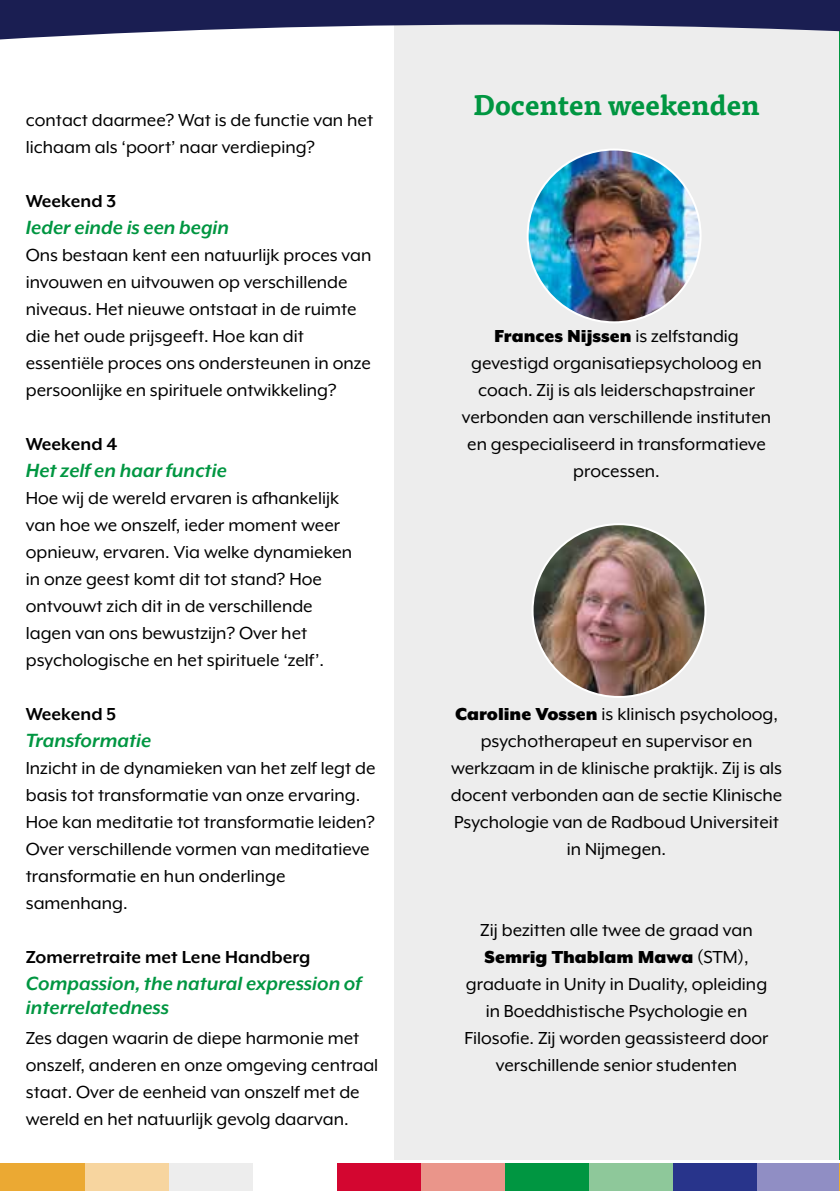
<style>
.page{position:relative;width:840px;height:1191px;background:#fff}
.page>*{position:absolute;margin:0;border:0;box-sizing:border-box;transform-origin:0 0}
.t1{font:700 28px "Tisa Pro";color:#009641}
.t2{font:italic 700 22px/24px "Mr Eaves XL Mod OT";color:#009641}
.t3{font:20px/27px "Mr Eaves XL Mod OT";color:#000}
.t4{font:700 20px "Mr Eaves XL Mod OT";color:#000}
.s1{font-weight:900}
</style>
<div class="page">
<div style="left:393px;top:0;width:445px;height:1191px;background:#ededed"></div>
<hr style="left:838px;top:0;width:1px;height:1191px;background:#009641">
<svg style="left:0;top:0;width:839px;height:134px"></svg>
<div style="left:0;top:1162px;width:86px;height:29px;background:#eba933"></div>
<div style="left:86px;top:1162px;width:84px;height:29px;background:#f7d59f"></div>
<div style="left:170px;top:1162px;width:84px;height:29px;background:#ededed"></div>
<div style="left:338px;top:1162px;width:83px;height:29px;background:#d30630"></div>
<div style="left:421px;top:1162px;width:84px;height:29px;background:#ea958a"></div>
<div style="left:505px;top:1162px;width:84px;height:29px;background:#009641"></div>
<div style="left:589px;top:1162px;width:84px;height:29px;background:#8ec89a"></div>
<div style="left:673px;top:1162px;width:84px;height:29px;background:#28348b"></div>
<div style="left:757px;top:1162px;width:82px;height:29px;background:#908ec4"></div>
<hr style="left:0;top:1160px;width:839px;height:2px;background:#fff">
<img style="left:527px;top:149px;width:173px;height:173px;border-radius:86px">
<img style="left:532px;top:524px;width:173px;height:173px;border-radius:86px">
<p class="t3" style="left:26px;top:106px;width:348px">contact daarmee? Wat is de functie van het lichaam als ‘poort’ naar verdieping?</p>
<p class="t4" style="left:26px;top:191px;width:92px">Weekend 3</p>
<p class="t2" style="left:26px;top:215px;width:205px">Ieder einde is een begin</p>
<p class="t3" style="left:26px;top:241px;width:347px">Ons bestaan kent een natuurlijk proces van invouwen en uitvouwen op verschillende niveaus. Het nieuwe ontstaat in de ruimte die het oude prijsgeeft. Hoe kan dit essentiële proces ons ondersteunen in onze persoonlijke en spirituele ontwikkeling?</p>
<p class="t4" style="left:26px;top:434px;width:93px">Weekend 4</p>
<p class="t2" style="left:26px;top:458px;width:202px">Het zelf en haar functie</p>
<p class="t3" style="left:26px;top:484px;width:328px">Hoe wij de wereld ervaren is afhankelijk van hoe we onszelf, ieder moment weer opnieuw, ervaren. Via welke dynamieken in onze geest komt dit tot stand? Hoe ontvouwt zich dit in de verschillende lagen van ons bewustzijn? Over het psychologische en het spirituele ‘zelf’.</p>
<p class="t4" style="left:26px;top:704px;width:92px">Weekend 5</p>
<p class="t2" style="left:26px;top:728px;width:127px">Transformatie</p>
<p class="t3" style="left:26px;top:754px;width:351px">Inzicht in de dynamieken van het zelf legt de basis tot transformatie van onze ervaring.<br>Hoe kan meditatie tot transformatie leiden?<br>Over verschillende vormen van meditatieve transformatie en hun onderlinge samenhang.</p>
<p class="t4" style="left:26px;top:947px;width:286px">Zomerretraite met Lene Handberg</p>
<p class="t2" style="left:26px;top:971px;width:337px">Compassion, the natural expression of interrelatedness</p>
<p class="t3" style="left:26px;top:1024px;width:354px">Zes dagen waarin de diepe harmonie met onszelf, anderen en onze omgeving centraal staat. Over de eenheid van onszelf met de wereld en het natuurlijk gevolg daarvan.</p>
<h1 class="t1" style="left:473px;top:82px;width:288px">Docenten weekenden</h1>
<p class="t3" style="left:461px;top:322px;width:311px;text-align:center"><span class="s1">Frances Nijssen</span> is zelfstandig gevestigd organisatiepsycholoog en coach. Zij is als leiderschapstrainer verbonden aan verschillende instituten en gespecialiseerd in transformatieve processen.</p>
<p class="t3" style="left:450px;top:700px;width:333px;text-align:center"><span class="s1">Caroline Vossen</span> is klinisch psycholoog, psychotherapeut en supervisor en werkzaam in de klinische praktijk. Zij is als docent verbonden aan de sectie Klinische Psychologie van de Radboud Universiteit in Nijmegen.</p>
<p class="t3" style="left:464px;top:916px;width:305px;text-align:center">Zij bezitten alle twee de graad van <span class="s1">Semrig Thablam Mawa</span> (STM), graduate in Unity in Duality, opleiding in Boeddhistische Psychologie en Filosofie. Zij worden geassisteerd door verschillende senior studenten</p>
</div>
